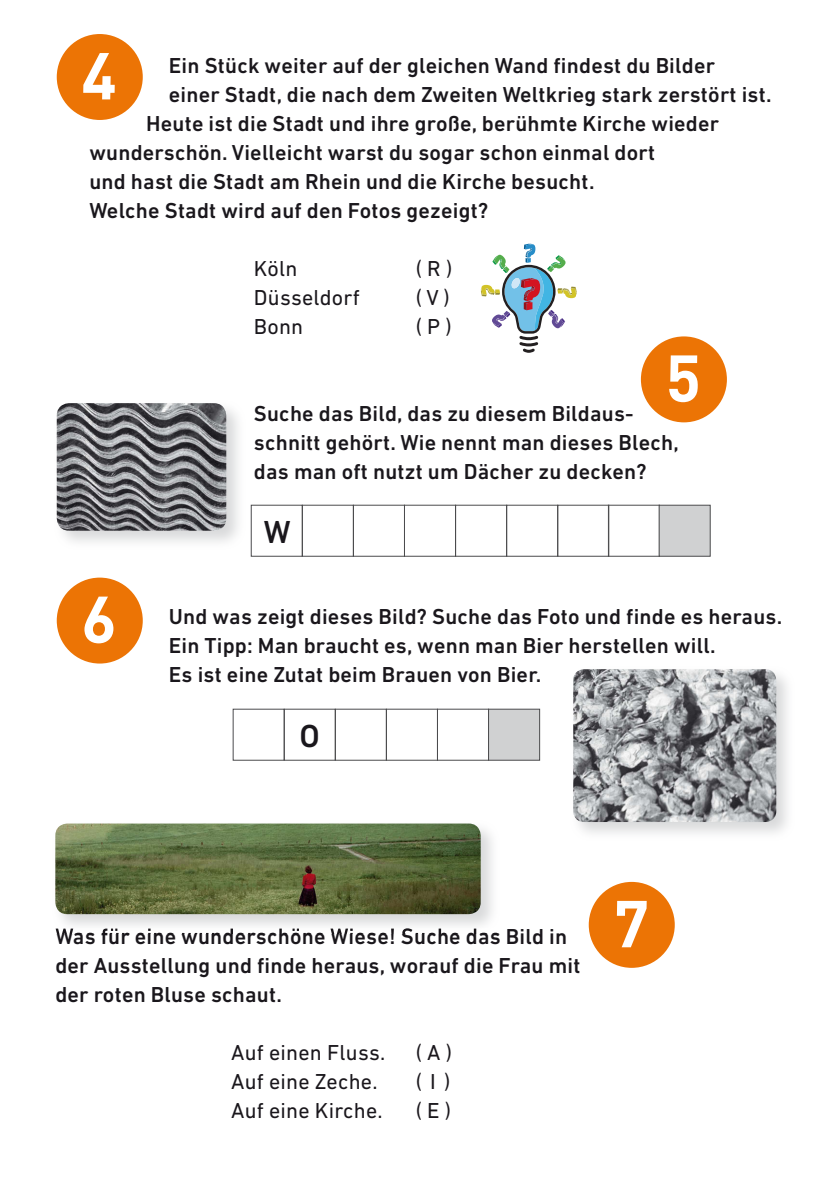
<style>
.page{position:relative;width:840px;height:1191px;background:#fff}
.page>*{position:absolute;margin:0;border:0;box-sizing:border-box;transform-origin:0 0}
.t1{font:700 65.2px "DINCE";color:#fff}
.t2{font:500 32.4px "DIN Next LT Pro";color:#1a171c}
.t3{font:500 22px/29px "DIN Next LT Pro";letter-spacing:.01em;color:#1a171c}
.t4{font:22px "DIN Next LT Pro";letter-spacing:.01em;color:#1a171c}
</style>
<div class="page">
<div style="left:251px;top:505px;width:51px;height:51px;border:1px solid #4b4b4d"></div>
<div style="left:302px;top:505px;width:51px;height:51px;border:1px solid #4b4b4d"></div>
<div style="left:353px;top:505px;width:51px;height:51px;border:1px solid #4b4b4d"></div>
<div style="left:404px;top:505px;width:52px;height:51px;border:1px solid #4b4b4d"></div>
<div style="left:455px;top:505px;width:52px;height:51px;border:1px solid #4b4b4d"></div>
<div style="left:506px;top:505px;width:52px;height:51px;border:1px solid #4b4b4d"></div>
<div style="left:557px;top:505px;width:52px;height:51px;border:1px solid #4b4b4d"></div>
<div style="left:607px;top:505px;width:52px;height:51px;border:1px solid #4b4b4d"></div>
<div style="left:658px;top:505px;width:52px;height:51px;background:#d0d1d2;border:1px solid #4b4b4d"></div>
<div style="left:283px;top:708px;width:52px;height:52px;border:1px solid #4b4b4d"></div>
<div style="left:334px;top:708px;width:52px;height:52px;border:1px solid #4b4b4d"></div>
<div style="left:386px;top:708px;width:51px;height:52px;border:1px solid #4b4b4d"></div>
<div style="left:437px;top:708px;width:51px;height:52px;border:1px solid #4b4b4d"></div>
<div style="left:488px;top:708px;width:51px;height:52px;background:#d0d1d2;border:1px solid #4b4b4d"></div>
<div style="left:588px;top:882px;width:86px;height:85px;background:#ec7405;border-radius:50%"></div>
<div style="left:57px;top:577px;width:86px;height:86px;background:#ec7405;border-radius:50%"></div>
<div style="left:640px;top:336px;width:86px;height:86px;background:#ec7405;border-radius:50%"></div>
<div style="left:57px;top:34px;width:86px;height:86px;background:#ec7405;border-radius:50%"></div>
<img style="left:56px;top:409px;width:182px;height:133px">
<img style="left:57px;top:403px;width:169px;height:128px">
<img style="left:579px;top:674px;width:209px;height:160px">
<img style="left:573px;top:669px;width:202px;height:153px">
<svg style="left:480px;top:243px;width:96px;height:110px"></svg>
<img style="left:55px;top:829px;width:438px;height:101px">
<img style="left:56px;top:928px;width:441px;height:5px">
<img style="left:55px;top:823px;width:425px;height:91px">
<h1 class="t1" style="left:81px;top:32px;width:38px">4</h1>
<p class="t3" style="left:169px;top:51px;width:547px">Ein Stück weiter auf der gleichen Wand findest du Bilder</p>
<p class="t3" style="left:169px;top:80px;width:604px">einer Stadt, die nach dem Zweiten Weltkrieg stark zerstört ist.</p>
<p class="t3" style="left:146px;top:109px;width:574px">Heute ist die Stadt und ihre große, berühmte Kirche wieder</p>
<p class="t3" style="left:89px;top:138px;width:567px">wunderschön. Vielleicht warst du sogar schon einmal dort</p>
<p class="t3" style="left:89px;top:167px;width:506px">und hast die Stadt am Rhein und die Kirche besucht.</p>
<p class="t3" style="left:89px;top:196px;width:400px">Welche Stadt wird auf den Fotos gezeigt?</p>
<p class="t4" style="left:254px;top:256px;width:45px">Köln</p>
<p class="t4" style="left:415px;top:256px;width:38px">( R )</p>
<p class="t4" style="left:254px;top:285px;width:107px">Düsseldorf</p>
<p class="t4" style="left:415px;top:285px;width:36px">( V )</p>
<p class="t4" style="left:254px;top:314px;width:51px">Bonn</p>
<p class="t4" style="left:415px;top:314px;width:37px">( P )</p>
<h1 class="t1" style="left:665px;top:334px;width:38px">5</h1>
<p class="t3" style="left:254px;top:399px;width:426px">Suche das Bild, das zu diesem Bildaus&shy;schnitt gehört. Wie nennt man dieses Blech, das man oft nutzt um Dächer zu decken?</p>
<h1 class="t1" style="left:81px;top:576px;width:38px">6</h1>
<h2 class="t2" style="left:263px;top:513px;width:28px">W</h2>
<p class="t3" style="left:169px;top:602px;width:614px">Und was zeigt dieses Bild? Suche das Foto und finde es heraus.<br>Ein Tipp: Man braucht es, wenn man Bier herstellen will.<br>Es ist eine Zutat beim Brauen von Bier.</p>
<h2 class="t2" style="left:299px;top:717px;width:22px">O</h2>
<p class="t3" style="left:55px;top:921px;width:526px">Was für eine wunderschöne Wiese! Suche das Bild in der Ausstellung und finde heraus, worauf die Frau mit der roten Bluse schaut.</p>
<p class="t4" style="left:231px;top:1039px;width:155px">Auf einen Fluss.</p>
<p class="t4" style="left:415px;top:1039px;width:38px">( A )</p>
<p class="t4" style="left:231px;top:1068px;width:148px">Auf eine Zeche.</p>
<p class="t4" style="left:415px;top:1068px;width:36px">( I )</p>
<p class="t4" style="left:231px;top:1097px;width:153px">Auf eine Kirche.</p>
<p class="t4" style="left:415px;top:1097px;width:37px">( E )</p>
<h1 class="t1" style="left:612px;top:880px;width:38px">7</h1>
</div>
